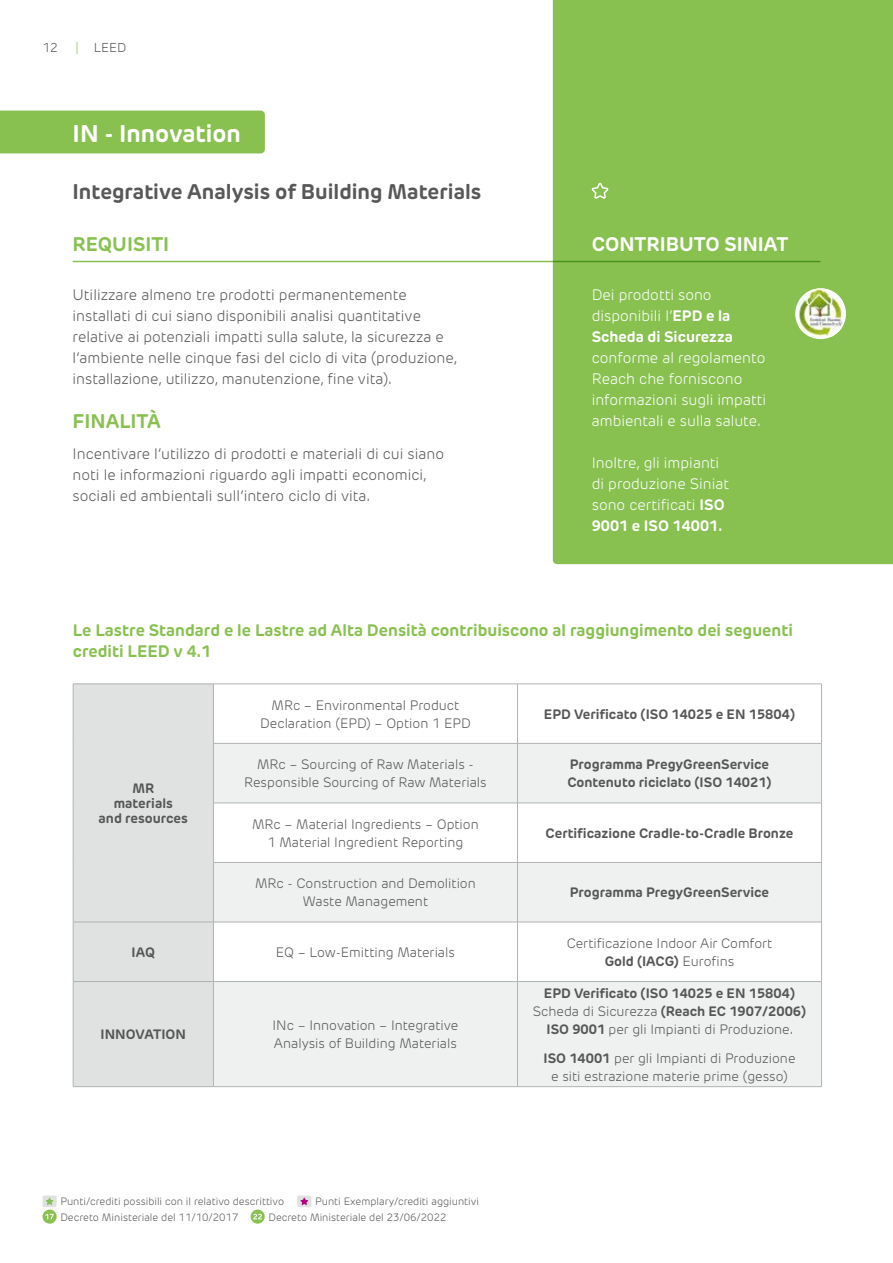
<style>
.page{position:relative;width:893px;height:1263px;background:#fff}
.page>*{position:absolute;margin:0;border:0;box-sizing:border-box;transform-origin:0 0}
.t1{font:700 24px "New Rubrik Edge";color:#fff}
.t2{font:700 21px "New Rubrik Edge";color:#575857}
.t3{font:700 19.5px "New Rubrik Edge";color:#89c151}
.t4{font:700 19.5px "New Rubrik Edge";color:#fff}
.t5{font:700 16.5px/21px "New Rubrik Edge";color:#89c151}
.t6{font:300 15px/21px "New Rubrik Edge";color:#575857}
.t7{font:300 15px/21px "New Rubrik Edge";color:#fff}
.t8{font:300 13.5px/18px "New Rubrik Edge";color:#555756;text-align:center}
.t9{font:700 13.5px/18px "New Rubrik Edge";color:#555756;text-align:center}
.t10{font:300 12.75px "New Rubrik Edge";color:#555756}
.t11{font:300 12.75px "New Rubrik Edge";color:#89c151}
.t12{font:300 10.5px/15.8px "New Rubrik Edge";color:#555756}
.s1{font-weight:700}
.s2{font-weight:300}
</style>
<div class="page">
<svg style="left:251px;top:1209px;width:14px;height:15px"></svg>
<svg style="left:253px;top:1214px;width:9px;height:5px"></svg>
<svg style="left:43px;top:1209px;width:14px;height:15px"></svg>
<svg style="left:45px;top:1214px;width:9px;height:5px"></svg>
<div style="left:43px;top:1195px;width:14px;height:12px;background:#e0e1e1;border-radius:2px"></div>
<svg style="left:46px;top:1198px;width:7px;height:7px"></svg>
<div style="left:297px;top:1195px;width:14px;height:12px;background:#e0e1e1;border-radius:2px"></div>
<svg style="left:300px;top:1198px;width:8px;height:7px"></svg>
<div style="left:553px;top:0;width:340px;height:564px;background:#89c151"></div>
<hr style="left:73px;top:261px;width:747px;height:1px;background:#89c151">
<div style="left:0;top:111px;width:265px;height:42px;background:#89c151"></div>
<div style="left:74px;top:685px;width:139px;height:401px;background:#e0e1e1"></div>
<svg style="left:214px;top:744px;width:607px;height:342px;fill:#eff0f0"></svg>
<hr style="left:73px;top:684px;width:1px;height:59px;background:#b1b4b4">
<hr style="left:73px;top:743px;width:1px;height:60px;background:#b1b4b4">
<hr style="left:73px;top:803px;width:1px;height:59px;background:#b1b4b4">
<hr style="left:73px;top:862px;width:1px;height:60px;background:#b1b4b4">
<hr style="left:73px;top:684px;width:140px;height:1px;background:#b1b4b4">
<hr style="left:213px;top:684px;width:1px;height:59px;background:#b1b4b4">
<hr style="left:213px;top:684px;width:304px;height:1px;background:#b1b4b4">
<hr style="left:517px;top:684px;width:305px;height:1px;background:#b1b4b4">
<hr style="left:517px;top:684px;width:1px;height:59px;background:#b1b4b4">
<hr style="left:821px;top:684px;width:1px;height:59px;background:#b1b4b4">
<hr style="left:213px;top:743px;width:1px;height:60px;background:#b1b4b4">
<hr style="left:213px;top:743px;width:304px;height:1px;background:#b1b4b4">
<hr style="left:517px;top:743px;width:305px;height:1px;background:#b1b4b4">
<hr style="left:517px;top:743px;width:1px;height:60px;background:#b1b4b4">
<hr style="left:821px;top:743px;width:1px;height:60px;background:#b1b4b4">
<hr style="left:213px;top:803px;width:1px;height:59px;background:#b1b4b4">
<hr style="left:213px;top:803px;width:304px;height:1px;background:#b1b4b4">
<hr style="left:517px;top:803px;width:305px;height:1px;background:#b1b4b4">
<hr style="left:517px;top:803px;width:1px;height:59px;background:#b1b4b4">
<hr style="left:821px;top:803px;width:1px;height:59px;background:#b1b4b4">
<hr style="left:213px;top:863px;width:1px;height:59px;background:#b1b4b4">
<hr style="left:213px;top:862px;width:304px;height:1px;background:#b1b4b4">
<hr style="left:517px;top:863px;width:1px;height:59px;background:#b1b4b4">
<hr style="left:517px;top:862px;width:305px;height:1px;background:#b1b4b4">
<hr style="left:821px;top:863px;width:1px;height:59px;background:#b1b4b4">
<hr style="left:73px;top:922px;width:1px;height:59px;background:#b1b4b4">
<hr style="left:73px;top:922px;width:140px;height:1px;background:#b1b4b4">
<hr style="left:213px;top:922px;width:1px;height:59px;background:#b1b4b4">
<hr style="left:213px;top:922px;width:304px;height:1px;background:#b1b4b4">
<hr style="left:517px;top:922px;width:1px;height:59px;background:#b1b4b4">
<hr style="left:517px;top:922px;width:305px;height:1px;background:#b1b4b4">
<hr style="left:821px;top:922px;width:1px;height:59px;background:#b1b4b4">
<hr style="left:73px;top:982px;width:1px;height:104px;background:#b1b4b4">
<hr style="left:73px;top:981px;width:140px;height:1px;background:#b1b4b4">
<hr style="left:73px;top:1086px;width:140px;height:1px;background:#b1b4b4">
<hr style="left:213px;top:982px;width:1px;height:104px;background:#b1b4b4">
<hr style="left:213px;top:981px;width:304px;height:1px;background:#b1b4b4">
<hr style="left:213px;top:1086px;width:304px;height:1px;background:#b1b4b4">
<hr style="left:517px;top:982px;width:1px;height:104px;background:#b1b4b4">
<hr style="left:517px;top:981px;width:305px;height:1px;background:#b1b4b4">
<hr style="left:821px;top:982px;width:1px;height:104px;background:#b1b4b4">
<hr style="left:517px;top:1086px;width:305px;height:1px;background:#b1b4b4">
<svg style="left:795px;top:288px;width:51px;height:51px"></svg>
<img style="left:799px;top:288px;width:43px;height:49px">
<svg style="left:590px;top:176px;width:19px;height:24px"></svg>
<p class="t10" style="left:43px;top:40px;width:17px">12</p>
<p class="t11" style="left:75px;top:40px;width:5px">|</p>
<p class="t10" style="left:94px;top:40px;width:34px">LEED</p>
<h1 class="t1" style="left:73px;top:118px;width:170px">IN - Innovation</h1>
<h2 class="t2" style="left:73px;top:179px;width:410px">Integrative Analysis of Building Materials</h2>
<h3 class="t3" style="left:73px;top:232px;width:98px">REQUISITI</h3>
<h3 class="t4" style="left:592px;top:232px;width:198px">CONTRIBUTO SINIAT</h3>
<p class="t6" style="left:73px;top:284px;width:386px">Utilizzare almeno tre prodotti permanentemente installati di cui siano disponibili analisi quantitative relative ai potenziali impatti sulla salute, la sicurezza e l’ambiente nelle cinque fasi del ciclo di vita (produzione, installazione, utilizzo, manutenzione, fine vita).</p>
<h3 class="t3" style="left:73px;top:409px;width:90px">FINALITÀ</h3>
<p class="t6" style="left:73px;top:443px;width:373px">Incentivare l’utilizzo di prodotti e materiali di cui siano noti le informazioni riguardo agli impatti economici, sociali ed ambientali sull’intero ciclo di vita.</p>
<p class="t7" style="left:592px;top:284px;width:143px">Dei prodotti sono disponibili l’<span class="s1">EPD e la<br>Scheda di Sicurezza</span></p>
<p class="t7" style="left:592px;top:347px;width:176px">conforme al regolamento<br>Reach che forniscono informazioni sugli impatti ambientali e sulla salute.</p>
<p class="t7" style="left:592px;top:452px;width:139px">Inoltre, gli impianti di produzione Siniat sono certificati <span class="s1">ISO<br>9001 e ISO 14001.</span></p>
<p class="t5" style="left:73px;top:619px;width:721px">Le Lastre Standard e le Lastre ad Alta Densità contribuiscono al raggiungimento dei seguenti crediti LEED v 4.1</p>
<p class="t9" style="left:99px;top:781px;width:91px;line-height:15px">MR<br>materials<br>and resources</p>
<p class="t8" style="left:260px;top:696px;width:212px">MRc – Environmental Product<br>Declaration (EPD) – Option 1 EPD</p>
<p class="t9" style="left:544px;top:705px;width:253px">EPD Verificato (ISO 14025 e EN 15804)</p>
<p class="t8" style="left:244px;top:756px;width:244px">MRc – Sourcing of Raw Materials -<br>Responsible Sourcing of Raw Materials</p>
<p class="t9" style="left:567px;top:756px;width:206px;text-align:left">Programma PregyGreenService<br>Contenuto riciclato (ISO 14021)</p>
<p class="t8" style="left:252px;top:815px;width:228px">MRc – Material Ingredients – Option<br>1 Material Ingredient Reporting</p>
<p class="t9" style="left:546px;top:824px;width:249px">Certificazione Cradle-to-Cradle Bronze</p>
<p class="t8" style="left:255px;top:875px;width:222px">MRc - Construction and Demolition<br>Waste Management</p>
<p class="t9" style="left:570px;top:884px;width:201px">Programma PregyGreenService</p>
<p class="t9" style="left:132px;top:943px;width:25px">IAQ</p>
<p class="t8" style="left:276px;top:943px;width:181px">EQ – Low-Emitting Materials</p>
<p class="t8" style="left:567px;top:934px;width:207px">Certificazione Indoor Air Comfort<br><span class="s1">Gold (IACG)</span> Eurofins</p>
<p class="t9" style="left:101px;top:1025px;width:87px">INNOVATION</p>
<p class="t8" style="left:273px;top:1016px;width:187px;text-align:left">INc – Innovation – Integrative<br>Analysis of Building Materials</p>
<p class="t12" style="left:60px;top:1193px;width:225px">Punti/crediti possibili con il relativo descrittivo</p>
<p class="t12" style="left:268px;top:1193px;width:212px;text-indent:47px">Punti Exemplary/crediti aggiuntivi<br>Decreto Ministeriale del 23/06/2022</p>
<p class="t12" style="left:60px;top:1209px;width:180px">Decreto Ministeriale del 11/10/2017</p>
<p class="t9" style="left:533px;top:984px;width:275px">EPD Verificato (ISO 14025 e EN 15804)<br><span class="s2">Scheda di Sicurezza</span> (Reach EC 1907/2006)<br>ISO 9001 <span class="s2">per gli Impianti di Produzione.</span></p>
<p class="t8" style="left:544px;top:1049px;width:253px"><span class="s1">ISO 14001</span> per gli Impianti di Produzione e siti estrazione materie prime (gesso)</p>
</div>
